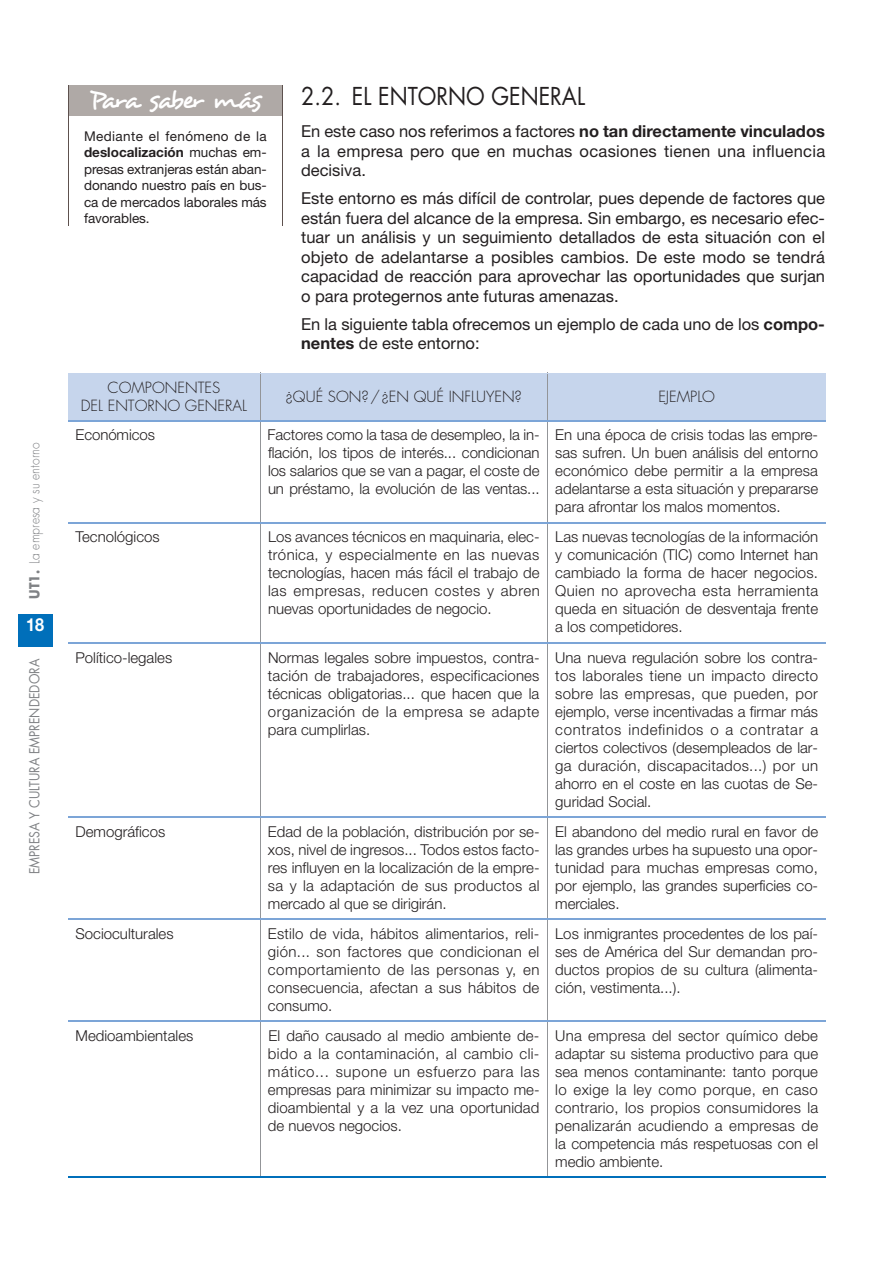
<style>
.page{position:relative;width:893px;height:1263px;background:#fff}
.page>*{position:absolute;margin:0;border:0;box-sizing:border-box;transform-origin:0 0}
.t1{font:27px "Desyrel";letter-spacing:-.105em;color:#fff}
.t2{font:24px "Futura";color:#231f20;scale:.9 1}
.t3{font:700 18px "Helvetica Neue";color:#fff;scale:.9 1}
.t4{font:16.5px/19.5px "Helvetica Neue";color:#231f20;text-align:justify}
.t5{font:300 15px/18px "Helvetica Neue";color:#231f20;text-align:justify}
.t6{font:300 15px/18px "Futura";color:#231f20;text-align:center}
.t7{font:13.5px/16.5px "Helvetica Neue";letter-spacing:-.005em;color:#231f20;text-align:justify}
.t8{font:13.5px "Futura";color:#808285;scale:.9 1}
.t9{font:300 13.5px "Futura";color:#808285;scale:.9 1}
.s1{font-weight:700}
</style>
<div class="page">
<div style="left:18px;top:614px;width:34px;height:33px;background:#006fba"></div>
<div style="left:68px;top:373px;width:192px;height:48px;background:#c6d5ec"></div>
<div style="left:260px;top:373px;width:287px;height:48px;background:#c6d5ec"></div>
<div style="left:547px;top:373px;width:279px;height:48px;background:#c6d5ec"></div>
<hr style="left:260px;top:373px;width:1px;height:805px;background:#939598">
<hr style="left:547px;top:373px;width:1px;height:805px;background:#939598">
<hr style="left:68px;top:373px;width:758px;height:1px;background:#c6d5ec">
<hr style="left:68px;top:420px;width:758px;height:1px;background:#7ca5d7">
<hr style="left:68px;top:522px;width:758px;height:1px;background:#7ca5d7">
<hr style="left:68px;top:642px;width:758px;height:2px;background:#7ca5d7">
<hr style="left:68px;top:816px;width:758px;height:2px;background:#7ca5d7">
<hr style="left:68px;top:918px;width:758px;height:2px;background:#7ca5d7">
<hr style="left:68px;top:1020px;width:758px;height:2px;background:#7ca5d7">
<hr style="left:68px;top:1176px;width:758px;height:2px;background:#006fba">
<div style="left:68px;top:85px;width:214px;height:31px;background:#afa9a6"></div>
<hr style="left:68px;top:85px;width:1px;height:141px;background:#5d514e">
<hr style="left:282px;top:85px;width:1px;height:141px;background:#5d514e">
<p class="t9" style="left:28px;top:599px;width:175px;rotate:-90deg"><span class="s1">UT1.</span> La empresa y su entorno</p>
<p class="t3" style="left:26px;top:618px;width:22px">18</p>
<p class="t8" style="left:28px;top:874px;width:241px;rotate:-90deg">EMPRESA Y CULTURA EMPRENDEDORA</p>
<h1 class="t1" style="left:90px;top:88px;width:173px">Para saber más</h1>
<p class="t7" style="left:84px;top:129px;width:184px">Mediante el fenómeno de la <span class="s1">deslocalización</span> muchas em&shy;presas extranjeras están aban&shy;donando nuestro país en bus&shy;ca de mercados laborales más favorables.</p>
<h2 class="t2" style="left:301px;top:85px;width:317px">2.2. EL ENTORNO GENERAL</h2>
<p class="t4" style="left:301px;top:123px;width:526px">En este caso nos referimos a factores <span class="s1">no tan directamente vinculados </span>a la empresa pero que en muchas ocasiones tienen una influencia de cisiva.</p>
<p class="t4" style="left:301px;top:190px;width:525px">Este entorno es más difícil de controlar, pues depende de factores que están fuera del alcance de la empresa. Sin embargo, es necesario efec&shy;tuar un análisis y un seguimiento detallados de esta situación con el objeto de adelantarse a posibles cambios. De este modo se tendrá capacidad de reacción para aprovechar las oportunidades que surjan o para protegernos ante futuras amenazas.</p>
<p class="t4" style="left:301px;top:316px;width:525px">En la siguiente tabla ofrecemos un ejemplo de cada uno de los <span class="s1">compo&shy;nentes</span> de este entorno:</p>
<p class="t6" style="left:81px;top:380px;width:168px">COMPONENTES<br>DEL ENTORNO GENERAL</p>
<p class="t6" style="left:286px;top:389px;width:238px">¿QUÉ SON?/¿EN QUÉ INFLUYEN?</p>
<p class="t6" style="left:658px;top:389px;width:58px">EJEMPLO</p>
<p class="t5" style="left:76px;top:428px;width:81px">Económicos</p>
<p class="t5" style="left:267px;top:428px;width:274px">Factores como la tasa de desempleo, la in&shy;flación, los tipos de interés... condicionan los salarios que se van a pagar, el coste de un préstamo, la evolución de las ventas...</p>
<p class="t5" style="left:555px;top:428px;width:264px">En una época de crisis todas las empre&shy;sas sufren. Un buen análisis del entorno económico debe permitir a la empresa adelantarse a esta situación y prepararse para afrontar los malos momentos.</p>
<p class="t5" style="left:76px;top:530px;width:86px">Tecnológicos</p>
<p class="t5" style="left:268px;top:530px;width:273px">Los avances técnicos en maquinaria, elec&shy;trónica, y especialmente en las nuevas tecnologías, hacen más fácil el trabajo de las empresas, reducen costes y abren nuevas oportunidades de negocio.</p>
<p class="t5" style="left:555px;top:530px;width:264px">Las nuevas tecnologías de la información y comunicación (TIC) como Internet han cambiado la forma de hacer negocios.<br>Quien no aprovecha esta herramienta queda en situación de desventaja frente a los competidores.</p>
<p class="t5" style="left:76px;top:650px;width:98px">Político-legales</p>
<p class="t5" style="left:268px;top:650px;width:273px">Normas legales sobre impuestos, contra&shy;tación de trabajadores, especificaciones técnicas obligatorias... que hacen que la organización de la empresa se adapte para cumplirlas.</p>
<p class="t5" style="left:555px;top:650px;width:264px">Una nueva regulación sobre los contra&shy;tos laborales tiene un impacto directo sobre las empresas, que pueden, por ejemplo, verse incentivadas a firmar más contratos indefinidos o a contratar a ciertos colectivos (desempleados de lar&shy;ga duración, discapacitados...) por un ahorro en el coste en las cuotas de Se&shy;guridad Social.</p>
<p class="t5" style="left:76px;top:824px;width:91px">Demográficos</p>
<p class="t5" style="left:268px;top:824px;width:273px">Edad de la población, distribución por se&shy;xos, nivel de ingresos... Todos estos facto&shy;res influyen en la localización de la empre&shy;sa y la adaptación de sus productos al mercado al que se dirigirán.</p>
<p class="t5" style="left:555px;top:824px;width:264px">El abandono del medio rural en favor de las grandes urbes ha supuesto una opor&shy;tunidad para muchas empresas como, por ejemplo, las grandes superficies co&shy;merciales.</p>
<p class="t5" style="left:75px;top:926px;width:100px">Socioculturales</p>
<p class="t5" style="left:268px;top:926px;width:273px">Estilo de vida, hábitos alimentarios, reli&shy;gión... son factores que condicionan el comportamiento de las personas y, en consecuencia, afectan a sus hábitos de consumo.</p>
<p class="t5" style="left:555px;top:926px;width:264px">Los inmigrantes procedentes de los paí&shy;ses de América del Sur demandan pro&shy;ductos propios de su cultura (alimenta&shy;ción, vestimenta...).</p>
<p class="t5" style="left:75px;top:1028px;width:119px">Medioambientales</p>
<p class="t5" style="left:268px;top:1028px;width:273px">El daño causado al medio ambiente de - bido a la contaminación, al cambio cli - mático... supone un esfuerzo para las empresas para minimizar su impacto me&shy;dioambiental y a la vez una oportunidad de nuevos negocios.</p>
<p class="t5" style="left:555px;top:1028px;width:264px">Una empresa del sector químico debe adaptar su sistema productivo para que sea menos contaminante: tanto porque lo exige la ley como porque, en caso contrario, los propios consumidores la penalizarán acudiendo a empresas de la competencia más respetuosas con el medio ambiente.</p>
</div>
